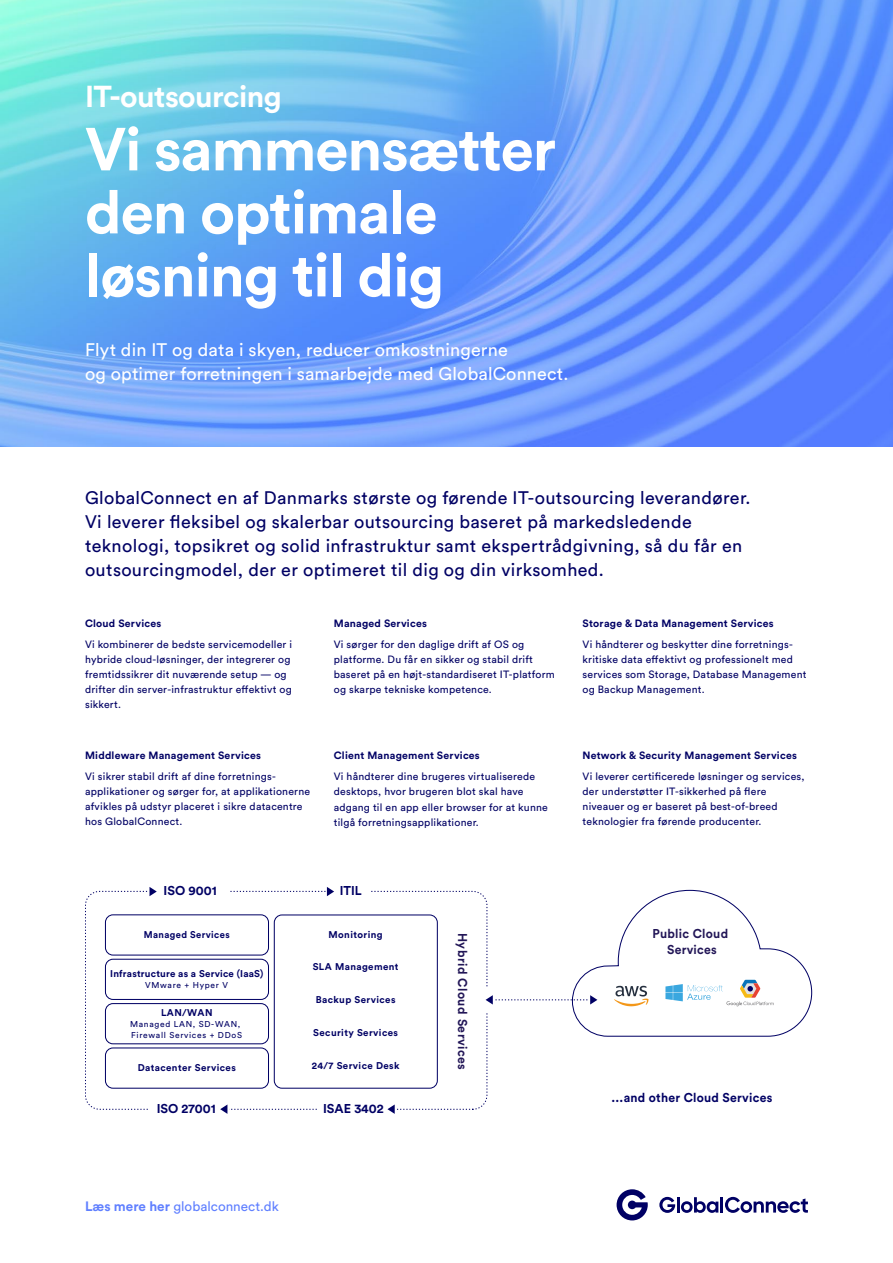
<style>
.page{position:relative;width:893px;height:1263px;background:#fff}
.page>*{position:absolute;margin:0;border:0;box-sizing:border-box;transform-origin:0 0}
.t1{font:700 60px/63px "Circular Pro";letter-spacing:-.02em;color:#fff}
.t2{font:700 30px "Circular Pro";letter-spacing:-.02em;color:#fff}
.t3{font:18px/24px "Circular Pro";letter-spacing:.02em;color:#000064}
.t4{font:18px/24px "Circular Pro";letter-spacing:.01em;color:#fff}
.t5{font:13.5px "Circular Pro";color:#6080ff}
.t6{font:700 12.75px "Circular Pro";color:#000064}
.t7{font:700 12.75px "Circular Pro";letter-spacing:.02em;color:#000064;scale:.96 1}
.t8{font:700 12.75px/16.5px "Circular Pro";letter-spacing:.02em;color:#221657;text-align:center;scale:.96 1}
.t9{font:700 12.75px "Circular Pro";letter-spacing:.04em;color:#221657;scale:.96 1}
.t10{font:10.5px/15px "Circular Pro";letter-spacing:.02em;color:#000064}
.t11{font:700 10.5px "Circular Pro";letter-spacing:.02em;color:#000064}
.t12{font:700 9.75px "Circular Pro";letter-spacing:.04em;color:#000064}
.t13{font:700 9.75px "Circular Pro";letter-spacing:.02em;color:#000064}
.t14{font:700 9.75px "Circular Pro";letter-spacing:.04em;color:#000064;scale:.96 1}
.t15{font:8.4px/10.6px "Circular Pro";letter-spacing:.08em;color:#000064}
.s1{font-weight:700}
</style>
<div class="page">
<img style="left:0;top:0;width:893px;height:446px">
<svg style="left:659px;top:1197px;width:16px;height:16px"></svg>
<hr style="left:677px;top:1197px;width:3px;height:15px;background:#000064">
<svg style="left:681px;top:1197px;width:37px;height:16px"></svg>
<hr style="left:720px;top:1197px;width:3px;height:15px;background:#000064">
<svg style="left:725px;top:1197px;width:83px;height:16px"></svg>
<svg style="left:617px;top:1189px;width:31px;height:31px"></svg>
<div style="left:105px;top:914px;width:164px;height:41px;border:1px solid #000064;border-radius:8px"></div>
<div style="left:274px;top:914px;width:164px;height:175px;border:1px solid #000064;border-radius:8px"></div>
<div style="left:105px;top:1047px;width:164px;height:42px;border:1px solid #000064;border-radius:8px"></div>
<div style="left:105px;top:959px;width:164px;height:41px;border:1px solid #000064;border-radius:8px"></div>
<div style="left:105px;top:1003px;width:164px;height:41px;border:1px solid #000064;border-radius:8px"></div>
<svg style="left:486px;top:889px;width:326px;height:148px"></svg>
<svg style="left:327px;top:887px;width:7px;height:9px"></svg>
<svg style="left:149px;top:887px;width:8px;height:9px"></svg>
<svg style="left:220px;top:1105px;width:7px;height:9px"></svg>
<svg style="left:387px;top:1104px;width:8px;height:10px"></svg>
<h2 class="t2" style="left:85px;top:76px;width:198px">IT-outsourcing</h2>
<h1 class="t1" style="left:85px;top:115px;width:472px">Vi sammensætter den optimale løsning til dig</h1>
<h3 class="t4" style="left:85px;top:337px;width:485px">Flyt din IT og data i skyen, reducer omkostningerne<br>og optimer forretningen i samarbejde med GlobalConnect.</h3>
<p class="t3" style="left:85px;top:484px;width:667px">GlobalConnect en af Danmarks største og førende IT-outsourcing leverandører.<br>Vi leverer fleksibel og skalerbar outsourcing baseret på markedsledende teknologi, topsikret og solid infrastruktur samt ekspertrådgivning, så du får en outsourcingmodel, der er optimeret til dig og din virksomhed.</p>
<p class="t11" style="left:85px;top:616px;width:78px">Cloud Services</p>
<p class="t10" style="left:85px;top:636px;width:209px">Vi kombinerer de bedste servicemodeller i hybride cloud-løsninger, der integrerer og fremtidssikrer dit nuværende setup — og drifter din server-infrastruktur effektivt og sikkert.</p>
<p class="t11" style="left:85px;top:748px;width:177px">Middleware Management Services</p>
<p class="t10" style="left:85px;top:769px;width:227px">Vi sikrer stabil drift af dine forretnings&shy;applikationer og sørger for, at applikationerne afvikles på udstyr placeret i sikre datacentre hos GlobalConnect.</p>
<p class="t11" style="left:334px;top:616px;width:95px">Managed Services</p>
<p class="t10" style="left:334px;top:636px;width:222px">Vi sørger for den daglige drift af OS og platforme. Du får en sikker og stabil drift baseret på en højt-standardiseret IT-platform og skarpe tekniske kompetence.</p>
<p class="t11" style="left:334px;top:748px;width:148px">Client Management Services</p>
<p class="t10" style="left:334px;top:769px;width:216px">Vi håndterer dine brugeres virtualiserede desktops, hvor brugeren blot skal have adgang til en app eller browser for at kunne tilgå forretningsapplikationer.</p>
<p class="t6" style="left:164px;top:882px;width:55px">ISO 9001</p>
<p class="t6" style="left:340px;top:882px;width:23px">ITIL</p>
<p class="t14" style="left:144px;top:928px;width:91px">Managed Services</p>
<p class="t12" style="left:329px;top:927px;width:56px">Monitoring</p>
<p class="t12" style="left:313px;top:960px;width:87px">SLA Management</p>
<p class="t12" style="left:316px;top:993px;width:81px">Backup Services</p>
<p class="t12" style="left:313px;top:1026px;width:86px">Security Services</p>
<p class="t12" style="left:312px;top:1059px;width:89px">24/7 Service Desk</p>
<p class="t13" style="left:110px;top:967px;width:155px">Infrastructure as a Service (IaaS)</p>
<p class="t15" style="left:145px;top:979px;width:84px">VMware + Hyper V</p>
<p class="t12" style="left:161px;top:1006px;width:53px">LAN/WAN</p>
<p class="t15" style="left:130px;top:1018px;width:113px">Managed LAN, SD-WAN,<br>Firewall Services + DDoS</p>
<p class="t12" style="left:138px;top:1061px;width:100px">Datacenter Services</p>
<p class="t6" style="left:157px;top:1099px;width:61px">ISO 27001</p>
<p class="t6" style="left:323px;top:1099px;width:62px">ISAE 3402</p>
<p class="t9" style="left:471px;top:933px;width:145px;rotate:90deg">Hybrid Cloud Services</p>
<p class="t11" style="left:583px;top:616px;width:193px">Storage &amp; Data Management Services</p>
<p class="t10" style="left:583px;top:636px;width:225px">Vi håndterer og beskytter dine forretnings&shy;kritiske data effektivt og professionelt med services som Storage, Database Management og Backup Management.</p>
<p class="t11" style="left:583px;top:748px;width:216px">Network &amp; Security Management Services</p>
<p class="t10" style="left:583px;top:769px;width:224px">Vi leverer certificerede løsninger og services, der understøtter IT-sikkerhed på flere niveauer og er baseret på best-of-breed teknologier fra førende producenter.</p>
<p class="t8" style="left:652px;top:925px;width:80px">Public Cloud<br>Services</p>
<p class="t7" style="left:612px;top:1088px;width:169px">...and other Cloud Services</p>
<p class="t5" style="left:85px;top:1197px;width:195px"><span class="s1">Læs mere her</span> globalconnect.dk</p>
</div>
